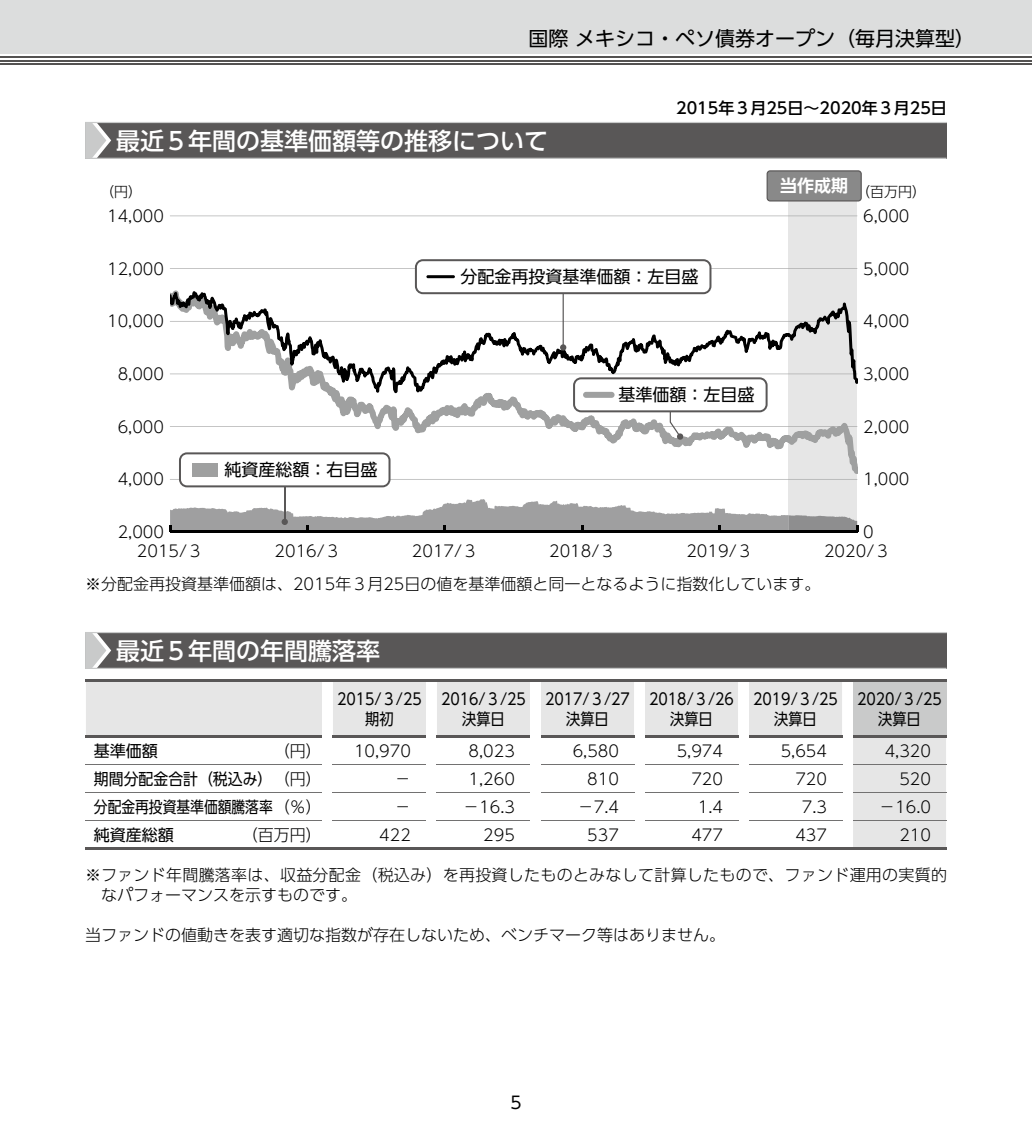
<style>
.page{position:relative;width:1032px;height:1134px;background:#fff}
.page>*{position:absolute;margin:0;border:0;box-sizing:border-box;transform-origin:0 0}
.t1{font:500 24px "UD Shin Go Pro";color:#fff}
.t2{font:20px "UD Shin Go Pro";color:#000}
.t3{font:17px "UD Shin Go Pro";color:#000}
.t4{font:700 17px "UD Shin Go Pro De";color:#fff}
.t5{font:300 16px/20px "UD Shin Go Pro";color:#000}
.t6{font:16px/20px "UD Shin Go Pro";color:#000;text-align:center;scale:.89 1}
.t7{font:500 16px "UD Shin Go Pro";color:#000}
.t8{font:16px "UD Shin Go Pro";color:#000;scale:.86 1}
.t9{font:16px "UD Shin Go Pro";color:#000;scale:.93 1}
.t10{font:16px "UD Shin Go Pro";color:#000}
.t11{font:300 14px "UD Shin Go Pro";color:#000}
.s1{font-weight:300}
</style>
<div class="page">
<div style="left:0;top:0;width:1032px;height:54px;background:#dcdddd"></div>
<hr style="left:0;top:63px;width:1032px;height:2px;background:#545251">
<hr style="left:0;top:60px;width:1032px;height:1px;background:#545251">
<hr style="left:0;top:56px;width:1032px;height:2px;background:#545251">
<div style="left:85px;top:122px;width:862px;height:36px;background:#595757"></div>
<hr style="left:85px;top:158px;width:861px;height:1px;background:#c9caca">
<hr style="left:85px;top:122px;width:862px;height:1px;background:#c9caca">
<svg style="left:85px;top:123px;width:26px;height:35px"></svg>
<div style="left:789px;top:186px;width:68px;height:346px;background:#e6e6e6"></div>
<svg style="left:766px;top:170px;width:96px;height:31px;background:#878787"></svg>
<svg style="left:170px;top:216px;width:687px;height:1px"></svg>
<svg style="left:607px;top:440px;width:248px;height:12px"></svg>
<svg style="left:170px;top:348px;width:687px;height:26px"></svg>
<hr style="left:170px;top:531px;width:687px;height:2px;background:#000">
<svg style="left:170px;top:374px;width:687px;height:66px"></svg>
<div style="left:583px;top:392px;width:31px;height:6px;background:#9fa0a0;border-radius:3px"></div>
<hr style="left:284px;top:473px;width:1px;height:49px;background:#595757">
<svg style="left:169px;top:499px;width:689px;height:33px"></svg>
<svg style="left:170px;top:452px;width:687px;height:35px"></svg>
<div style="left:192px;top:463px;width:25px;height:13px;background:#9fa0a0"></div>
<div style="left:560px;top:344px;width:6px;height:7px;background:#595757;border-radius:50%"></div>
<svg style="left:170px;top:259px;width:687px;height:89px"></svg>
<hr style="left:426px;top:275px;width:29px;height:3px;background:#000;border-radius:2px">
<div style="left:85px;top:632px;width:862px;height:36px;background:#595757"></div>
<hr style="left:85px;top:668px;width:861px;height:1px;background:#c9caca">
<hr style="left:85px;top:632px;width:862px;height:1px;background:#c9caca">
<svg style="left:85px;top:633px;width:26px;height:35px"></svg>
<svg style="left:86px;top:680px;width:860px;height:170px"></svg>
<hr style="left:853px;top:848px;width:93px;height:2px;background:#595757">
<hr style="left:645px;top:736px;width:93px;height:2px;background:#595757">
<p class="t2" style="left:528px;top:22px;width:448px">国際 メキシコ・ペソ債券オープン（毎月決算型）</p>
<h1 class="t1" style="left:116px;top:121px;width:433px">最近５年間の基準価額等の推移について</h1>
<p class="t7" style="left:676px;top:95px;width:272px">2015年３月25日～2020年３月25日</p>
<p class="t11" style="left:100px;top:181px;width:43px">（円）</p>
<p class="t4" style="left:780px;top:172px;width:69px">当作成期</p>
<p class="t5" style="left:107px;top:205px;width:58px">14,000</p>
<p class="t5" style="left:107px;top:258px;width:58px">12,000</p>
<p class="t5" style="left:107px;top:311px;width:58px">10,000</p>
<p class="t5" style="left:118px;top:363px;width:48px">8,000</p>
<p class="t5" style="left:118px;top:416px;width:48px">6,000</p>
<p class="t5" style="left:118px;top:469px;width:48px">4,000</p>
<p class="t5" style="left:118px;top:521px;width:48px">2,000</p>
<p class="t3" style="left:224px;top:456px;width:154px">純資産総額：右目盛</p>
<p class="t3" style="left:460px;top:263px;width:239px">分配金再投資基準価額：左目盛</p>
<p class="t3" style="left:618px;top:381px;width:137px">基準価額：左目盛</p>
<p class="t11" style="left:856px;top:181px;width:71px">（百万円）</p>
<p class="t5" style="left:863px;top:205px;width:48px">6,000</p>
<p class="t5" style="left:863px;top:258px;width:48px">5,000</p>
<p class="t5" style="left:863px;top:311px;width:48px">4,000</p>
<p class="t5" style="left:863px;top:363px;width:48px">3,000</p>
<p class="t5" style="left:863px;top:416px;width:48px">2,000</p>
<p class="t5" style="left:863px;top:469px;width:48px">1,000</p>
<p class="t5" style="left:863px;top:521px;width:12px">0</p>
<p class="t5" style="left:137px;top:540px;width:68px">2015/３</p>
<p class="t5" style="left:275px;top:540px;width:68px">2016/３</p>
<p class="t5" style="left:412px;top:540px;width:68px">2017/３</p>
<p class="t5" style="left:549px;top:540px;width:68px">2018/３</p>
<p class="t5" style="left:686px;top:540px;width:68px">2019/３</p>
<p class="t5" style="left:824px;top:540px;width:68px">2020/３</p>
<p class="t5" style="left:85px;top:573px;width:737px">※分配金再投資基準価額は、2015年３月25日の値を基準価額と同一となるように指数化しています。</p>
<h1 class="t1" style="left:116px;top:631px;width:265px">最近５年間の年間騰落率</h1>
<p class="t6" style="left:337px;top:688px;width:97px">2015/３/25期初</p>
<p class="t6" style="left:441px;top:688px;width:97px">2016/３/25決算日</p>
<p class="t6" style="left:545px;top:688px;width:97px">2017/３/27決算日</p>
<p class="t6" style="left:649px;top:688px;width:97px">2018/３/26決算日</p>
<p class="t6" style="left:753px;top:688px;width:97px">2019/３/25決算日</p>
<p class="t6" style="left:857px;top:688px;width:97px">2020/３/25決算日</p>
<p class="t10" style="left:94px;top:738px;width:65px">基準価額</p>
<p class="t5" style="left:274px;top:741px;width:49px">（円）</p>
<p class="t5" style="left:354px;top:741px;width:58px">10,970</p>
<p class="t5" style="left:469px;top:741px;width:48px">8,023</p>
<p class="t5" style="left:573px;top:741px;width:48px">6,580</p>
<p class="t5" style="left:677px;top:741px;width:48px">5,974</p>
<p class="t5" style="left:781px;top:741px;width:48px">5,654</p>
<p class="t5" style="left:885px;top:741px;width:48px">4,320</p>
<p class="t9" style="left:94px;top:766px;width:247px">期間分配金合計（税込み）<span class="s1">（円）</span></p>
<p class="t5" style="left:395px;top:768px;width:17px">－</p>
<p class="t5" style="left:469px;top:768px;width:48px">1,260</p>
<p class="t5" style="left:587px;top:768px;width:33px">810</p>
<p class="t5" style="left:691px;top:768px;width:33px">720</p>
<p class="t5" style="left:795px;top:768px;width:33px">720</p>
<p class="t5" style="left:899px;top:768px;width:33px">520</p>
<p class="t8" style="left:94px;top:794px;width:267px">分配金再投資基準価額騰落率<span class="s1">（％）</span></p>
<p class="t5" style="left:395px;top:796px;width:17px">－</p>
<p class="t5" style="left:463px;top:796px;width:53px">－16.3</p>
<p class="t5" style="left:578px;top:796px;width:43px">－7.4</p>
<p class="t5" style="left:698px;top:796px;width:27px">1.4</p>
<p class="t5" style="left:802px;top:796px;width:27px">7.3</p>
<p class="t5" style="left:879px;top:796px;width:53px">－16.0</p>
<p class="t10" style="left:94px;top:822px;width:81px">純資産総額</p>
<p class="t5" style="left:242px;top:824px;width:81px">（百万円）</p>
<p class="t5" style="left:379px;top:824px;width:33px">422</p>
<p class="t5" style="left:483px;top:824px;width:33px">295</p>
<p class="t5" style="left:587px;top:824px;width:33px">537</p>
<p class="t5" style="left:691px;top:824px;width:33px">477</p>
<p class="t5" style="left:795px;top:824px;width:33px">437</p>
<p class="t5" style="left:899px;top:824px;width:33px">210</p>
<p class="t5" style="left:101px;top:864px;width:847px;text-indent:-16px">※ファンド年間騰落率は、収益分配金（税込み）を再投資したものとみなして計算したもので、ファンド運用の実質的なパフォーマンスを示すものです。</p>
<p class="t5" style="left:85px;top:924px;width:641px">当ファンドの値動きを表す適切な指数が存在しないため、ベンチマーク等はありません。</p>
<p class="t3" style="left:510px;top:1089px;width:13px">5</p>
</div>
